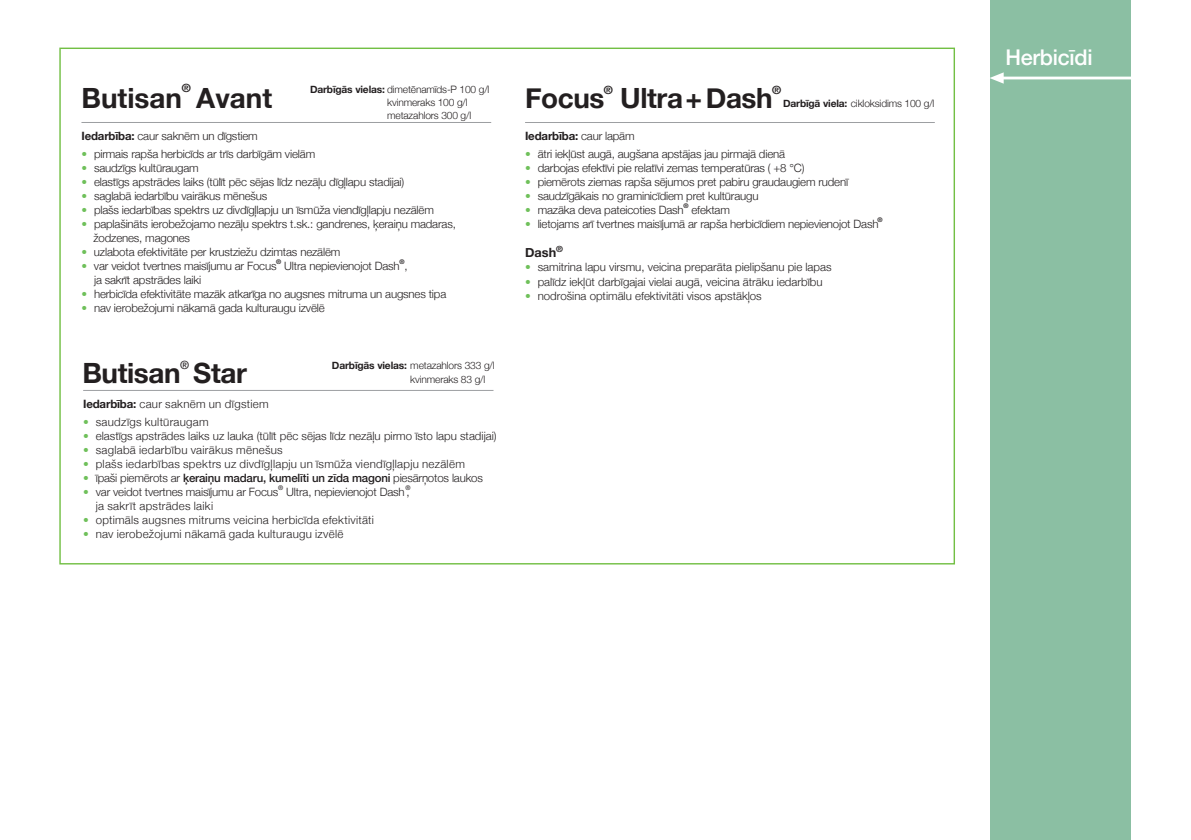
<style>
.page{position:relative;width:1191px;height:840px;background:#fff}
.page>*{position:absolute;margin:0;border:0;box-sizing:border-box;transform-origin:0 0}
.t1{font:700 27.8px "Helvetica Neue";letter-spacing:-.015em;color:#231f20}
.t2{font:500 21.6px "Helvetica Neue";letter-spacing:-.015em;color:#fff}
.t3{font:700 12.8px "Helvetica Neue";color:#231f20}
.t4{font:300 11.4px/14px "Helvetica Neue";letter-spacing:-.015em;color:#231f20}
.t5{font:300 11.4px "Helvetica Neue";letter-spacing:.025em;color:#231f20}
.t6{font:500 11.4px "Helvetica Neue";letter-spacing:-.015em;color:#231f20}
.t7{font:700 11.4px "Helvetica Neue";letter-spacing:-.015em;color:#231f20}
.t8{font:300 10.2px/13px "Helvetica Neue";letter-spacing:-.015em;color:#231f20}
.t9{font:700 6.4px "Helvetica Neue";color:#231f20}
.t10{font:500 6.4px "Helvetica Neue";color:#231f20}
.s1{font-weight:700}
.s2{color:#6fc05a}
.s3{font-weight:300;color:#6fc05a}
.s4{font-weight:300}
</style>
<div class="page">
<div style="left:990px;top:0;width:140px;height:839px;background:#8bbfa3"></div>
<hr style="left:1002px;top:77px;width:139px;height:2px;background:#fff">
<svg style="left:990px;top:72px;width:13px;height:12px"></svg>
<hr style="left:83px;top:390px;width:410px;height:1px;background:#9d9fa2">
<hr style="left:525px;top:122px;width:409px;height:1px;background:#9d9fa2">
<hr style="left:81px;top:122px;width:410px;height:1px;background:#9d9fa2">
<h1 class="t1" style="left:81px;top:76px;width:102px">Butisan</h1>
<p class="t7" style="left:182px;top:79px;width:11px">®</p>
<h1 class="t1" style="left:196px;top:76px;width:77px">Avant</h1>
<p class="t8" style="left:387px;top:82px;width:104px;text-indent:-77px"><span class="s1">Darbīgās vielas:</span> dimetēnamīds-P 100 g/l kvinmeraks 100 g/l metazahlors 300 g/l</p>
<p class="t4" style="left:81px;top:128px;width:178px"><span class="s1">Iedarbība:</span> caur saknēm un dīgstiem</p>
<p class="t4" style="left:81px;top:146px;width:235px"><span class="s2">•</span> pirmais rapša herbicīds ar trīs darbīgām vielām</p>
<p class="t4" style="left:81px;top:160px;width:119px"><span class="s2">•</span> saudzīgs kultūraugam</p>
<p class="t4" style="left:81px;top:174px;width:324px"><span class="s2">•</span> elastīgs apstrādes laiks (tūlīt pēc sējas līdz nezāļu dīgļlapu stadijai)</p>
<p class="t4" style="left:81px;top:188px;width:187px"><span class="s2">•</span> saglabā iedarbību vairākus mēnešus</p>
<p class="t4" style="left:81px;top:202px;width:354px"><span class="s2">•</span> plašs iedarbības spektrs uz divdīgļlapju un īsmūža viendīgļlapju nezālēm</p>
<p class="t4" style="left:93px;top:216px;width:364px;text-indent:-12px"><span class="s2">•</span> paplašināts ierobežojamo nezāļu spektrs t.sk.: gandrenes, ķeraiņu madaras, žodzenes, magones</p>
<p class="t4" style="left:81px;top:244px;width:261px"><span class="s2">•</span> uzlabota efektivitāte per krustziežu dzimtas nezālēm</p>
<p class="t4" style="left:81px;top:258px;width:197px"><span class="s2">•</span> var veidot tvertnes maisījumu ar Focus</p>
<p class="t9" style="left:276px;top:257px;width:7px">®</p>
<p class="t4" style="left:284px;top:258px;width:125px">Ultra nepievienojot Dash ,</p>
<p class="t9" style="left:399px;top:257px;width:7px">®</p>
<p class="t4" style="left:94px;top:272px;width:109px">ja sakrīt apstrādes laiki</p>
<p class="t4" style="left:81px;top:286px;width:366px"><span class="s2">•</span> herbicīda efektivitāte mazāk atkarīga no augsnes mitruma un augsnes tipa</p>
<p class="t4" style="left:81px;top:300px;width:245px"><span class="s2">•</span> nav ierobežojumi nākamā gada kulturaugu izvēlē</p>
<p class="t6" style="left:180px;top:355px;width:11px">®</p>
<h1 class="t1" style="left:193px;top:351px;width:55px">Star</h1>
<h1 class="t1" style="left:82px;top:351px;width:100px">Butisan</h1>
<p class="t8" style="left:332px;top:358px;width:164px"><span class="s1">Darbīgās vielas:</span> metazahlors 333 g/l</p>
<p class="t8" style="left:410px;top:371px;width:76px">kvinmeraks 83 g/l</p>
<p class="t5" style="left:83px;top:394px;width:187px"><span class="s1">Iedarbība:</span> caur saknēm un dīgstiem</p>
<p class="t5" style="left:83px;top:412px;width:127px"><span class="s2">•</span> saudzīgs kultūraugam</p>
<p class="t4" style="left:83px;top:427px;width:415px"><span class="s2">•</span> elastīgs apstrādes laiks uz lauka (tūlīt pēc sējas līdz nezāļu pirmo īsto lapu stadijai)</p>
<p class="t5" style="left:83px;top:440px;width:201px"><span class="s2">•</span> saglabā iedarbību vairākus mēnešus</p>
<p class="t5" style="left:83px;top:454px;width:383px"><span class="s2">•</span> plašs iedarbības spektrs uz divdīgļlapju un īsmūža viendīgļlapju nezālēm</p>
<p class="t6" style="left:83px;top:468px;width:401px"><span class="s3">•</span> <span class="s4">īpaši piemērots ar</span> ķeraiņu madaru, kumelīti un zīda magoni <span class="s4">piesārņotos laukos</span></p>
<p class="t4" style="left:83px;top:484px;width:197px"><span class="s2">•</span> var veidot tvertnes maisījumu ar Focus</p>
<p class="t10" style="left:278px;top:482px;width:7px">®</p>
<p class="t4" style="left:286px;top:484px;width:125px">Ultra, nepievienojot Dash ,</p>
<p class="t10" style="left:405px;top:482px;width:7px">®</p>
<p class="t5" style="left:96px;top:496px;width:119px">ja sakrīt apstrādes laiki</p>
<p class="t5" style="left:83px;top:510px;width:292px"><span class="s2">•</span> optimāls augsnes mitrums veicina herbicīda efektivitāti</p>
<p class="t5" style="left:83px;top:524px;width:262px"><span class="s2">•</span> nav ierobežojumi nākamā gada kulturaugu izvēlē</p>
<p class="t7" style="left:604px;top:81px;width:11px">®</p>
<h1 class="t1" style="left:620px;top:76px;width:154px">Ultra+ Dash</h1>
<p class="t7" style="left:772px;top:81px;width:11px">®</p>
<h1 class="t1" style="left:525px;top:76px;width:81px">Focus</h1>
<p class="t8" style="left:783px;top:96px;width:153px"><span class="s1">Darbīgā viela:</span> cikloksidims 100 g/l</p>
<p class="t7" style="left:525px;top:127px;width:111px">Iedarbība: <span class="s4">caur lapām</span></p>
<p class="t4" style="left:525px;top:146px;width:261px"><span class="s2">•</span> ātri iekļūst augā, augšana apstājas jau pirmajā dienā</p>
<p class="t4" style="left:525px;top:160px;width:281px"><span class="s2">•</span> darbojas efektīvi pie relatīvi zemas temperatūras ( +8 °C)</p>
<p class="t4" style="left:525px;top:174px;width:324px"><span class="s2">•</span> piemērots ziemas rapša sējumos pret pabiru graudaugiem rudenī</p>
<p class="t4" style="left:525px;top:188px;width:235px"><span class="s2">•</span> saudzīgākais no graminicīdiem pret kultūraugu</p>
<p class="t4" style="left:525px;top:202px;width:160px"><span class="s2">•</span> mazāka deva pateicoties Dash</p>
<p class="t9" style="left:683px;top:201px;width:7px">®</p>
<p class="t4" style="left:691px;top:202px;width:40px">efektam</p>
<p class="t4" style="left:525px;top:216px;width:355px"><span class="s2">•</span> lietojams arī tvertnes maisījumā ar rapša herbicīdiem nepievienojot Dash</p>
<p class="t9" style="left:877px;top:215px;width:7px">®</p>
<p class="t3" style="left:525px;top:243px;width:39px">Dash<sup>®</sup></p>
<p class="t4" style="left:525px;top:259px;width:308px"><span class="s2">•</span> samitrina lapu virsmu, veicina preparāta pielipšanu pie lapas</p>
<p class="t4" style="left:525px;top:273px;width:299px"><span class="s2">•</span> palīdz iekļūt darbīgajai vielai augā, veicina ātrāku iedarbību</p>
<p class="t4" style="left:525px;top:287px;width:238px"><span class="s2">•</span> nodrošina optimālu efektivitāti visos apstākļos</p>
<h2 class="t2" style="left:1005px;top:40px;width:88px">Herbicīdi</h2>
</div>
